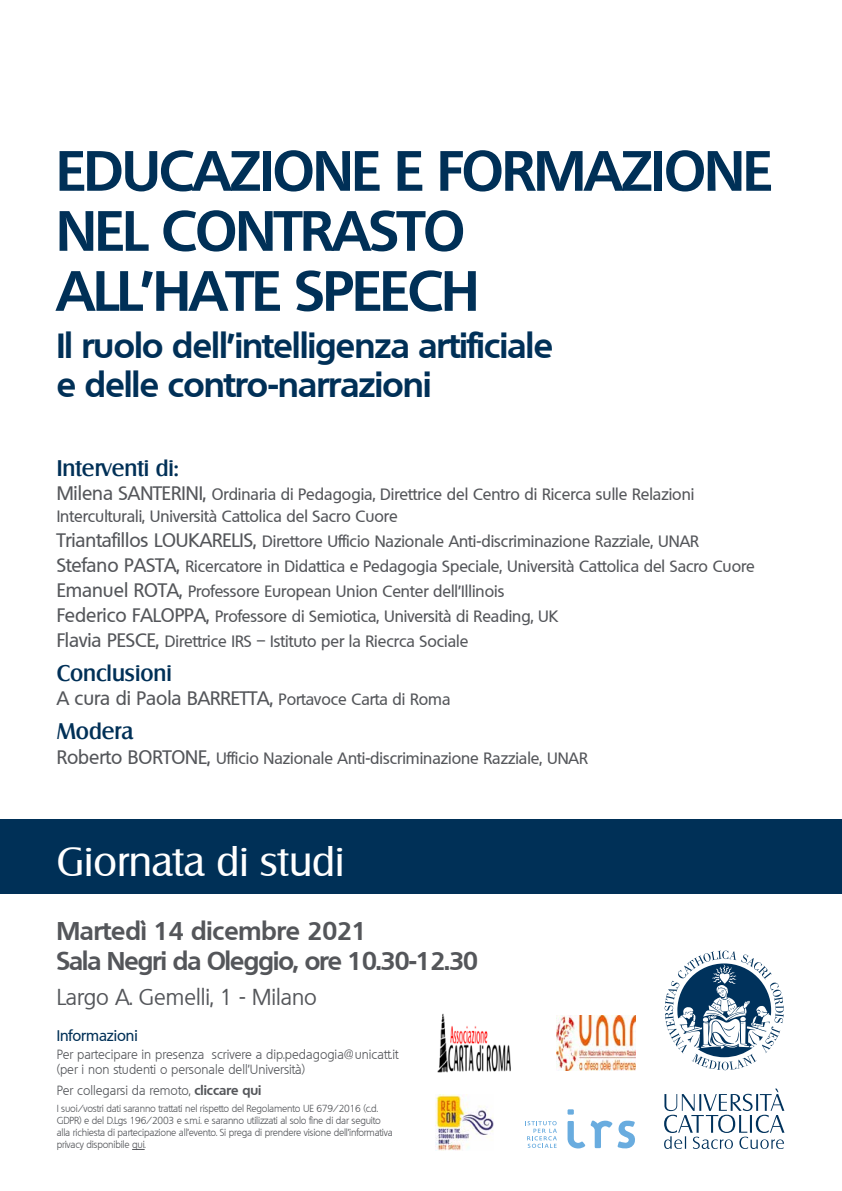
<style>
.page{position:relative;width:842px;height:1191px;background:#fff}
.page>*{position:absolute;margin:0;border:0;box-sizing:border-box;transform-origin:0 0}
.t1{font:700 55px/60px "Quebec";letter-spacing:-.015em;color:#003057}
.t2{font:40px "Salzburg";color:#fff}
.t3{font:700 34px/39px "Quebec";letter-spacing:-.015em;color:#003057}
.t4{font:700 25px/30px "Quebec";letter-spacing:-.03em;color:#54565a}
.t5{font:500 22px "Salzburg";color:#003057}
.t6{font:22px "Quebec";color:#54565a}
.t7{font:500 19px "Quebec";color:#54565a}
.t8{font:500 16px/24.8px "Quebec";color:#54565a}
.t9{font:500 15px "Quebec";color:#003057}
.t10{font:300 13px/15px "Quebec";color:#54565a}
.t11{font:300 10px/12px "Quebec";letter-spacing:-.02em;color:#54565a}
.s1{font-size:19px}
.s2{font-size:16px}
.s3{font-weight:700}
</style>
<div class="page">
<div style="left:0;top:819px;width:842px;height:75px;background:#003057"></div>
<svg style="left:132px;top:1149px;width:13px;height:1px"></svg>
<svg style="left:664px;top:950px;width:120px;height:120px"></svg>
<svg style="left:664px;top:1088px;width:120px;height:61px"></svg>
<svg style="left:567px;top:1109px;width:68px;height:39px"></svg>
<svg style="left:525px;top:1121px;width:32px;height:27px"></svg>
<img style="left:437px;top:1013px;width:73px;height:60px">
<img style="left:436px;top:1094px;width:57px;height:56px">
<img style="left:556px;top:1015px;width:79px;height:56px">
<h1 class="t1" style="left:57px;top:139px;width:717px">EDUCAZIONE E FORMAZIONE<br>NEL CONTRASTO<br>ALL’HATE SPEECH</h1>
<h3 class="t3" style="left:57px;top:326px;width:498px">Il ruolo dell’intelligenza artificiale e delle contro-narrazioni</h3>
<h3 class="t5" style="left:57px;top:454px;width:123px">Interventi di:</h3>
<p class="t8" style="left:57px;top:483px;width:639px;line-height:22px"><span class="s1">Milena SANTERINI,</span> Ordinaria di Pedagogia, Direttrice del Centro di Ricerca sulle Relazioni<br>Interculturali, Università Cattolica del Sacro Cuore</p>
<p class="t8" style="left:57px;top:529px;width:700px"><span class="s1">Triantafillos LOUKARELIS,</span> Direttore Ufficio Nazionale Anti-discriminazione Razziale, UNAR <span class="s1">Stefano PASTA,</span> Ricercatore in Didattica e Pedagogia Speciale, Università Cattolica del Sacro Cuore <span class="s1">Emanuel ROTA,</span> Professore European Union Center dell’Illinois<br><span class="s1">Federico FALOPPA,</span> Professore di Semiotica, Università di Reading, UK<br><span class="s1">Flavia PESCE,</span> Direttrice IRS – Istituto per la Riecrca Sociale</p>
<h3 class="t5" style="left:57px;top:659px;width:117px">Conclusioni</h3>
<p class="t7" style="left:57px;top:686px;width:395px">A cura di Paola BARRETTA, <span class="s2">Portavoce Carta di Roma</span></p>
<h3 class="t5" style="left:57px;top:718px;width:78px">Modera</h3>
<p class="t8" style="left:57px;top:746px;width:533px"><span class="s1">Roberto BORTONE,</span> Ufficio Nazionale Anti-discriminazione Razziale, UNAR</p>
<h2 class="t2" style="left:57px;top:837px;width:289px">Giornata di studi</h2>
<h3 class="t4" style="left:57px;top:915px;width:423px">Martedì 14 dicembre 2021<br>Sala Negri da Oleggio, ore 10.30-12.30</h3>
<h3 class="t6" style="left:57px;top:983px;width:262px">Largo A. Gemelli, 1 - Milano</h3>
<p class="t9" style="left:57px;top:1026px;width:83px">Informazioni</p>
<p class="t10" style="left:57px;top:1047px;width:343px">Per partecipare in presenza scrivere a dip.pedagogia@unicatt.it (per i non studenti o personale dell’Università)</p>
<p class="t10" style="left:57px;top:1082px;width:206px">Per collegarsi da remoto, <span class="s3">cliccare qui</span></p>
<p class="t11" style="left:57px;top:1102px;width:338px">I suoi/vostri dati saranno trattati nel rispetto del Regolamento UE 679/2016 (c.d.<br>GDPR) e del D.Lgs 196/2003 e s.m.i. e saranno utilizzati al solo fine di dar seguito alla richiesta di partecipazione all’evento. Si prega di prendere visione dell’informativa privacy disponibile qui.</p>
</div>
